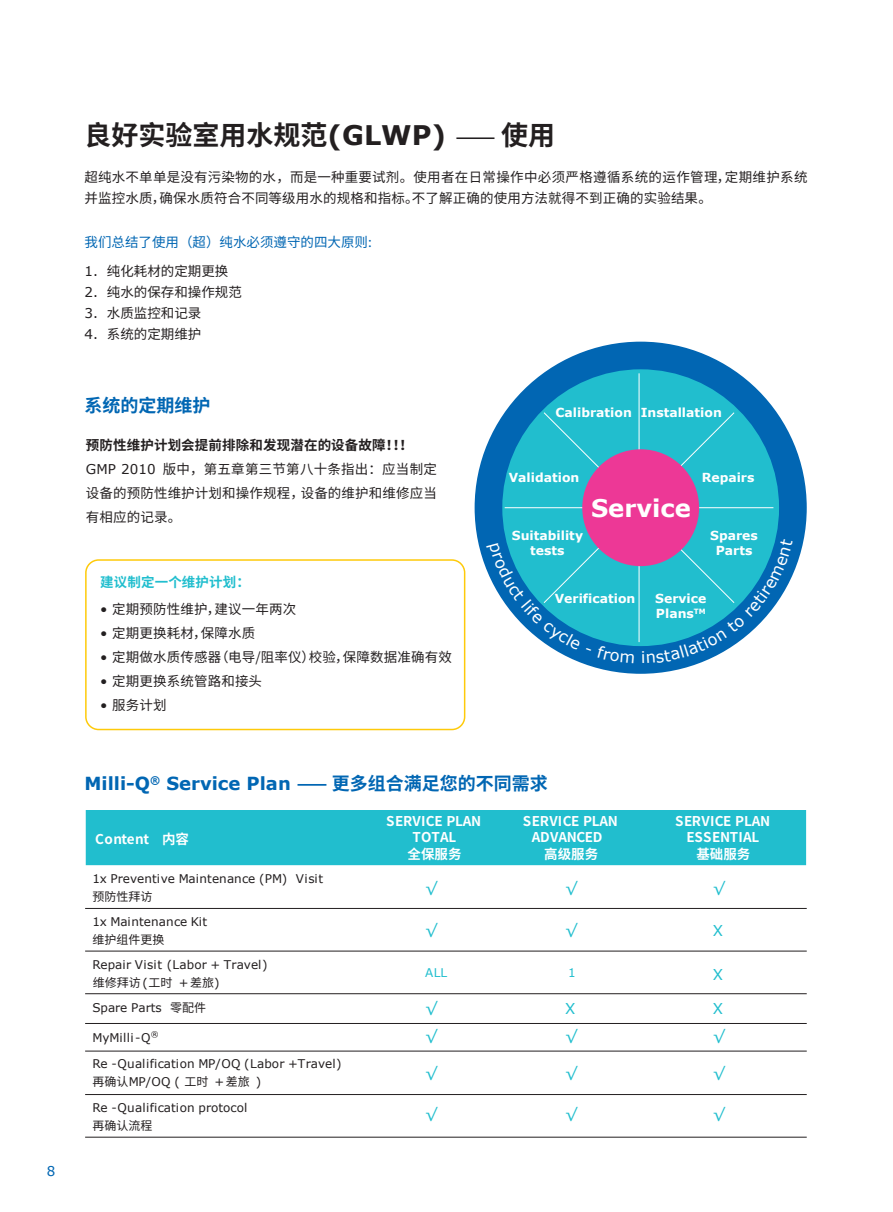
<style>
.page{position:relative;width:893px;height:1212px;background:#fff}
.page>*{position:absolute;margin:0;border:0;box-sizing:border-box;transform-origin:0 0}
.t1{font:700 27px "Noto Sans CJ Ksc";color:#231f20}
.t2{font:700 24.3px "Verdana";color:#fff}
.t3{font:700 18px "Verdana";color:#0166b3}
.t4{font:700 18px "Noto Sans CJ Ksc";color:#0166b3}
.t5{font:15px/28.5px "Verdana";color:#21bece}
.t6{font:13.5px/21px "Noto Sans CJ Ksc";letter-spacing:.01em;color:#231f20}
.t7{font:700 13.5px/16.4px "Noto Sans CJ Ksc";color:#fff;text-align:center}
.t8{font:13.5px "Noto Sans CJ Ksc";color:#0166b3}
.t9{font:700 13.5px/16.4px "Noto Sans CJ Ksc";letter-spacing:-.02em;color:#fff;text-align:center}
.t10{font:700 13.5px "Noto Sans CJ Ksc";letter-spacing:.01em;color:#21bece}
.t11{font:13.5px/21px "Verdana";color:#231f20;text-align:justify}
.t12{font:13.5px "Verdana";color:#0166b3}
.t13{font:700 12.45px/15px "Verdana";color:#fff;text-align:center}
.t14{font:12px/26px "Verdana";letter-spacing:.005em;color:#231f20}
.t15{font:12px "Noto Sans CJ Ksc";color:#231f20}
.t16{font:12px "Verdana";color:#21bece}
.s1{font-family:"Verdana"}
.s2{font-weight:400;font-size:24px}
.s3{font-weight:700}
.s4{font-family:"Noto Sans CJ Ksc"}
</style>
<div class="page">
<div style="left:86px;top:810px;width:720px;height:55px;background:#21bece"></div>
<hr style="left:85px;top:908px;width:722px;height:1px;background:#231f20">
<hr style="left:85px;top:951px;width:722px;height:1px;background:#231f20">
<hr style="left:85px;top:993px;width:722px;height:1px;background:#231f20">
<hr style="left:85px;top:1023px;width:722px;height:1px;background:#231f20">
<hr style="left:85px;top:1051px;width:722px;height:1px;background:#231f20">
<hr style="left:85px;top:1094px;width:722px;height:1px;background:#231f20">
<hr style="left:85px;top:1137px;width:722px;height:1px;background:#231f20">
<div style="left:475px;top:342px;width:332px;height:332px;background:#0166b3;border-radius:50%"></div>
<div style="left:502px;top:369px;width:277px;height:277px;background:#21bece;border-radius:50%"></div>
<hr style="left:639px;top:373px;width:1px;height:269px;background:#fff">
<div style="left:85px;top:559px;width:380px;height:171px;border:2px solid #feca0a;border-radius:13px"></div>
<svg style="left:486px;top:412px;width:307px;height:251px"></svg>
<p class="t12" style="left:47px;top:1161px;width:10px">8</p>
<h1 class="t1" style="left:84px;top:120px;width:472px">良好实验室用水规范<span class="s1">(GLWP)</span> <span class="s2">⸺</span> 使用</h1>
<p class="t6" style="left:84px;top:167px;width:725px">超纯水不单单是没有污染物的水，而是一种重要试剂。使用者在日常操作中必须严格遵循系统的运作管理，定期维护系统并监控水质，确保水质符合不同等级用水的规格和指标。不了解正确的使用方法就得不到正确的实验结果。</p>
<p class="t8" style="left:84px;top:234px;width:289px">我们总结了使用（超）纯水必须遵守的四大原则:</p>
<p class="t11" style="left:84px;top:260px;width:15px">1.<br>2.<br>3.<br>4.</p>
<p class="t6" style="left:107px;top:261px;width:136px">纯化耗材的定期更换纯水的保存和操作规范水质监控和记录<br>系统的定期维护</p>
<h3 class="t4" style="left:84px;top:395px;width:128px">系统的定期维护</h3>
<p class="t6" style="left:86px;top:434px;width:353px;line-height:24px"><span class="s3">预防性维护计划会提前排除和发现潜在的设备故障！！！<br></span><span class="s1">GMP 2010</span> 版中，第五章第三节第八十条指出：应当制定设备的预防性维护计划和操作规程，设备的维护和维修应当有相应的记录。</p>
<p class="t10" style="left:100px;top:574px;width:151px">建议制定一个维护计划：</p>
<p class="t6" style="left:100px;top:598px;width:198px"><span class="s1">•</span> 定期预防性维护，建议一年两次</p>
<p class="t6" style="left:100px;top:622px;width:157px"><span class="s1">•</span> 定期更换耗材，保障水质</p>
<p class="t6" style="left:100px;top:646px;width:353px"><span class="s1">•</span> 定期做水质传感器（电导/阻率仪）校验，保障数据准确有效</p>
<p class="t6" style="left:100px;top:670px;width:163px"><span class="s1">•</span> 定期更换系统管路和接头</p>
<p class="t6" style="left:100px;top:694px;width:68px"><span class="s1">•</span> 服务计划</p>
<p class="t13" style="left:556px;top:405px;width:78px">Calibration</p>
<p class="t13" style="left:641px;top:405px;width:83px">Installation</p>
<p class="t13" style="left:509px;top:469px;width:72px">Validation</p>
<p class="t13" style="left:702px;top:469px;width:54px">Repairs</p>
<h2 class="t2" style="left:591px;top:491px;width:101px">Service</h2>
<p class="t13" style="left:512px;top:528px;width:73px">Suitability tests</p>
<p class="t13" style="left:555px;top:590px;width:82px">Verification</p>
<p class="t13" style="left:655px;top:590px;width:53px;text-align:left">Service<br>Plans<sup>TM</sup></p>
<p class="t13" style="left:710px;top:528px;width:49px">Spares<br>Parts</p>
<h3 class="t3" style="left:84px;top:771px;width:465px">Milli-Q<sup>®</sup> Service Plan <span class="s4">⸺ 更多组合满足您的不同需求</span></h3>
<p class="t7" style="left:95px;top:831px;width:95px">Content 内容</p>
<p class="t14" style="left:93px;top:866px;width:232px">1x Preventive Maintenance (PM) Visit</p>
<p class="t15" style="left:93px;top:890px;width:61px">预防性拜访</p>
<p class="t14" style="left:93px;top:909px;width:116px">1x Maintenance Kit</p>
<p class="t15" style="left:93px;top:933px;width:73px">维护组件更换</p>
<p class="t14" style="left:93px;top:952px;width:176px">Repair Visit (Labor + Travel)</p>
<p class="t15" style="left:93px;top:975px;width:128px">维修拜访<span class="s1">(</span>工时 <span class="s1">+</span>差旅<span class="s1">)</span></p>
<p class="t7" style="left:386px;top:813px;width:97px">SERVICE PLAN<br>TOTAL<br>全保服务</p>
<p class="t9" style="left:523px;top:813px;width:97px">SERVICE PLAN<br>ADVANCED</p>
<p class="t7" style="left:544px;top:846px;width:55px">高级服务</p>
<p class="t5" style="left:425px;top:874px;width:14px">√</p>
<p class="t5" style="left:425px;top:916px;width:14px">√</p>
<p class="t16" style="left:425px;top:964px;width:23px">ALL</p>
<p class="t5" style="left:565px;top:874px;width:14px">√</p>
<p class="t5" style="left:565px;top:916px;width:14px">√</p>
<p class="t16" style="left:568px;top:964px;width:9px">1</p>
<p class="t7" style="left:675px;top:813px;width:97px">SERVICE PLAN<br>ESSENTIAL<br>基础服务</p>
<p class="t5" style="left:713px;top:874px;width:14px">√</p>
<p class="t5" style="left:713px;top:916px;width:12px">X</p>
<p class="t5" style="left:713px;top:960px;width:12px">X</p>
<p class="t14" style="left:93px;top:994px;width:115px">Spare Parts <span class="s4">零配件</span></p>
<p class="t14" style="left:93px;top:1024px;width:251px">MyMilli-Q<sup>®<br></sup>Re -Qualification MP/OQ (Labor +Travel)</p>
<p class="t14" style="left:93px;top:1068px;width:170px"><span class="s4">再确认</span>MP/OQ ( <span class="s4">工时</span> +<span class="s4">差旅</span> )</p>
<p class="t14" style="left:93px;top:1095px;width:156px">Re -Qualification protocol</p>
<p class="t15" style="left:93px;top:1119px;width:61px">再确认流程</p>
<p class="t5" style="left:425px;top:994px;width:14px">√ √</p>
<p class="t5" style="left:425px;top:1059px;width:14px">√</p>
<p class="t5" style="left:425px;top:1100px;width:14px">√</p>
<p class="t5" style="left:565px;top:994px;width:12px">X</p>
<p class="t5" style="left:713px;top:994px;width:12px">X</p>
<p class="t5" style="left:565px;top:1022px;width:14px">√</p>
<p class="t5" style="left:565px;top:1059px;width:14px">√</p>
<p class="t5" style="left:565px;top:1100px;width:14px">√</p>
<p class="t5" style="left:713px;top:1022px;width:14px">√</p>
<p class="t5" style="left:713px;top:1059px;width:14px">√</p>
<p class="t5" style="left:713px;top:1100px;width:14px">√</p>
</div>
